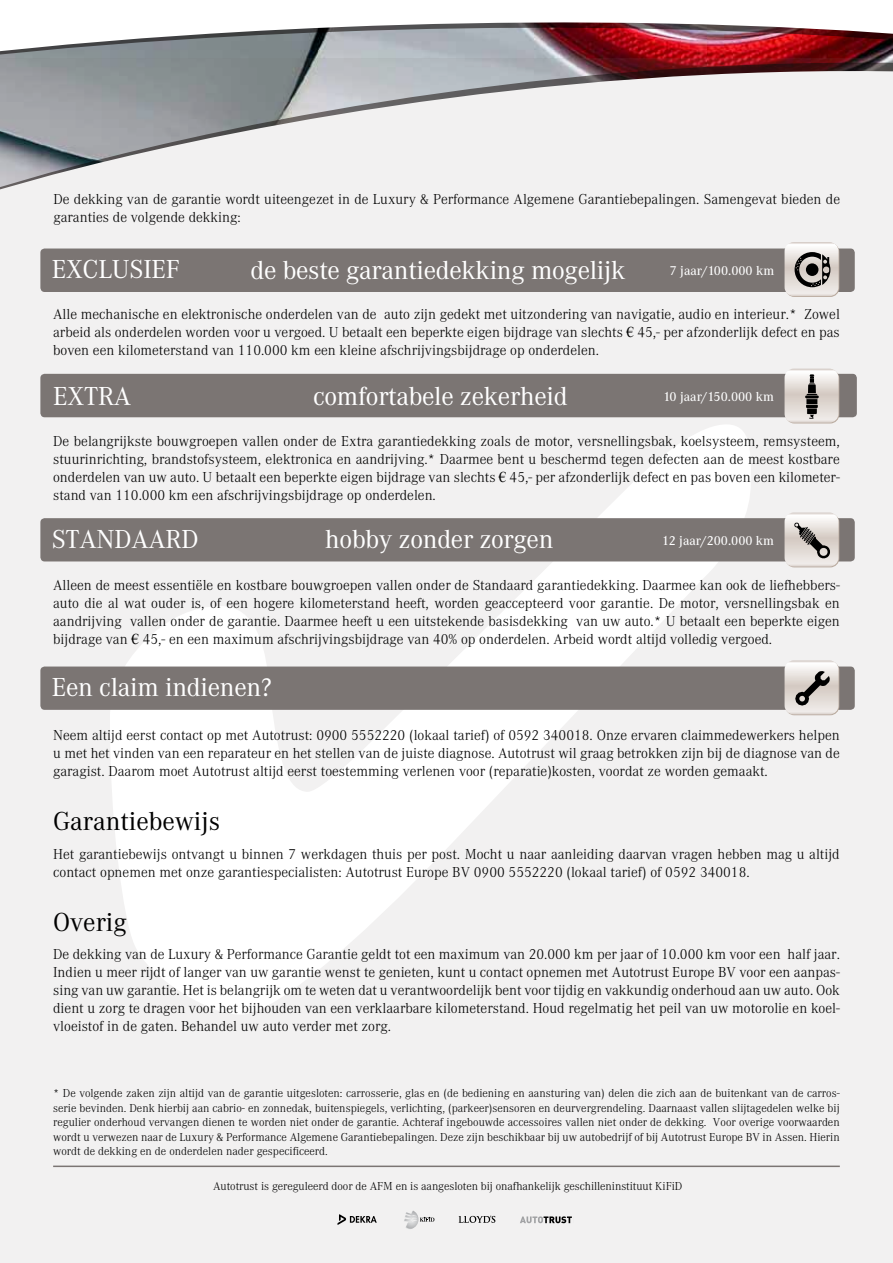
<style>
.page{position:relative;width:893px;height:1263px;background:#fff}
.page>*{position:absolute;margin:0;border:0;box-sizing:border-box;transform-origin:0 0}
.t1{font:27px "Corporate A";letter-spacing:-.01em;color:#fff}
.t2{font:27px "Corporate A";color:#000}
.t3{font:300 15px/18px "Corporate A";color:#000;text-align:justify}
.t4{font:500 13.5px "Corporate A";color:#fff}
.t5{font:300 12px/14.4px "Corporate A";letter-spacing:-.005em;color:#000;text-align:justify}
.s1{font-family:"Times New Roman";font-weight:400}
</style>
<div class="page">
<div style="left:0;top:58px;width:893px;height:1205px;background:#f2f1f1"></div>
<svg style="left:0;top:22px;width:893px;height:168px"></svg>
<hr style="left:53px;top:1165px;width:787px;height:2px;background:#7b7573">
<svg style="left:338px;top:1214px;width:39px;height:11px"></svg>
<svg style="left:404px;top:1210px;width:30px;height:19px"></svg>
<svg style="left:459px;top:1216px;width:36px;height:7px"></svg>
<svg style="left:520px;top:1216px;width:52px;height:7px"></svg>
<div style="left:40px;top:374px;width:817px;height:43px;background:#7b7573;border-radius:4px"></div>
<svg style="left:784px;top:369px;width:54px;height:54px"></svg>
<div style="left:40px;top:518px;width:815px;height:43px;background:#7b7573;border-radius:4px"></div>
<svg style="left:784px;top:513px;width:54px;height:54px"></svg>
<div style="left:40px;top:666px;width:815px;height:44px;background:#7b7573;border-radius:4px"></div>
<svg style="left:785px;top:661px;width:54px;height:54px"></svg>
<svg style="left:784px;top:660px;width:54px;height:54px;background:#cac5c1"></svg>
<div style="left:40px;top:248px;width:815px;height:44px;background:#7b7573;border-radius:4px"></div>
<svg style="left:785px;top:243px;width:54px;height:54px"></svg>
<svg style="left:784px;top:242px;width:54px;height:54px;background:#bab5b2"></svg>
<svg style="left:110px;top:417px;width:641px;height:293px"></svg>
<p class="t3" style="left:53px;top:191px;width:788px">De dekking van de garantie wordt uiteengezet in de Luxury &amp; Performance Algemene Garantiebepalingen. Samengevat bieden de garanties de volgende dekking:</p>
<h1 class="t1" style="left:52px;top:255px;width:130px">EXCLUSIEF</h1>
<h1 class="t1" style="left:251px;top:255px;width:376px">de beste garantiedekking mogelijk</h1>
<p class="t4" style="left:670px;top:263px;width:106px">7 jaar/100.000 km</p>
<p class="t3" style="left:53px;top:305px;width:788px">Alle mechanische en elektronische onderdelen van de auto zijn gedekt met uitzondering van navigatie, audio en interieur.* Zowel arbeid als onderdelen worden voor u vergoed. U betaalt een beperkte eigen bijdrage van slechts <span class="s1">€</span> 45,- per afzonderlijk defect en pas boven een kilometerstand van 110.000 km een kleine afschrijvingsbijdrage op onderdelen.</p>
<h1 class="t1" style="left:53px;top:381px;width:80px">EXTRA</h1>
<h1 class="t1" style="left:313px;top:381px;width:256px">comfortabele zekerheid</h1>
<p class="t4" style="left:663px;top:389px;width:112px">10 jaar/150.000 km</p>
<p class="t3" style="left:53px;top:433px;width:788px">De belangrijkste bouwgroepen vallen onder de Extra garantiedekking zoals de motor, versnellingsbak, koelsysteem, remsysteem, stuurinrichting, brandstofsysteem, elektronica en aandrijving.* Daarmee bent u beschermd tegen defecten aan de meest kostbare onderdelen van uw auto. U betaalt een beperkte eigen bijdrage van slechts <span class="s1">€</span> 45,- per afzonderlijk defect en pas boven een kilometer&shy;stand van 110.000 km een afschrijvingsbijdrage op onderdelen.</p>
<h1 class="t1" style="left:52px;top:524px;width:148px">STANDAARD</h1>
<h1 class="t1" style="left:325px;top:524px;width:230px">hobby zonder zorgen</h1>
<p class="t4" style="left:662px;top:533px;width:113px">12 jaar/200.000 km</p>
<p class="t3" style="left:53px;top:577px;width:788px">Alleen de meest essentiële en kostbare bouwgroepen vallen onder de Standaard garantiedekking. Daarmee kan ook de liefhebbers&shy;auto die al wat ouder is, of een hogere kilometerstand heeft, worden geaccepteerd voor garantie. De motor, versnellingsbak en aandrijving vallen onder de garantie. Daarmee heeft u een uitstekende basisdekking van uw auto.* U betaalt een beperkte eigen bijdrage van <span class="s1">€</span> 45,- en een maximum afschrijvingsbijdrage van 40% op onderdelen. Arbeid wordt altijd volledig vergoed.</p>
<h1 class="t1" style="left:52px;top:672px;width:221px">Een claim indienen?</h1>
<p class="t3" style="left:53px;top:726px;width:788px">Neem altijd eerst contact op met Autotrust: 0900 5552220 (lokaal tarief) of 0592 340018. Onze ervaren claimmedewerkers helpen u met het vinden van een reparateur en het stellen van de juiste diagnose. Autotrust wil graag betrokken zijn bij de diagnose van de garagist. Daarom moet Autotrust altijd eerst toestemming verlenen voor (reparatie)kosten, voordat ze worden gemaakt.</p>
<h1 class="t2" style="left:53px;top:806px;width:169px">Garantiebewijs</h1>
<p class="t3" style="left:53px;top:845px;width:788px">Het garantiebewijs ontvangt u binnen 7 werkdagen thuis per post. Mocht u naar aanleiding daarvan vragen hebben mag u altijd contact opnemen met onze garantiespecialisten: Autotrust Europe BV 0900 5552220 (lokaal tarief) of 0592 340018.</p>
<h1 class="t2" style="left:53px;top:907px;width:75px">Overig</h1>
<p class="t3" style="left:53px;top:946px;width:788px">De dekking van de Luxury &amp; Performance Garantie geldt tot een maximum van 20.000 km per jaar of 10.000 km voor een half jaar.<br>Indien u meer rijdt of langer van uw garantie wenst te genieten, kunt u contact opnemen met Autotrust Europe BV voor een aanpas&shy;sing van uw garantie. Het is belangrijk om te weten dat u verantwoordelijk bent voor tijdig en vakkundig onderhoud aan uw auto. Ook dient u zorg te dragen voor het bijhouden van een verklaarbare kilometerstand. Houd regelmatig het peil van uw motorolie en koel&shy;vloeistof in de gaten. Behandel uw auto verder met zorg.</p>
<p class="t5" style="left:53px;top:1086px;width:788px">* De volgende zaken zijn altijd van de garantie uitgesloten: carrosserie, glas en (de bediening en aansturing van) delen die zich aan de buitenkant van de carros&shy;serie bevinden. Denk hierbij aan cabrio- en zonnedak, buitenspiegels, verlichting, (parkeer)sensoren en deurvergrendeling. Daarnaast vallen slijtagedelen welke bij regulier onderhoud vervangen dienen te worden niet onder de garantie. Achteraf ingebouwde accessoires vallen niet onder de dekking. Voor overige voorwaarden wordt u verwezen naar de Luxury &amp; Performance Algemene Garantiebepalingen. Deze zijn beschikbaar bij uw autobedrijf of bij Autotrust Europe BV in Assen. Hierin wordt de dekking en de onderdelen nader gespecificeerd.</p>
<p class="t5" style="left:213px;top:1179px;width:471px">Autotrust is gereguleerd door de AFM en is aangesloten bij onafhankelijk geschilleninstituut KiFiD</p>
</div>
